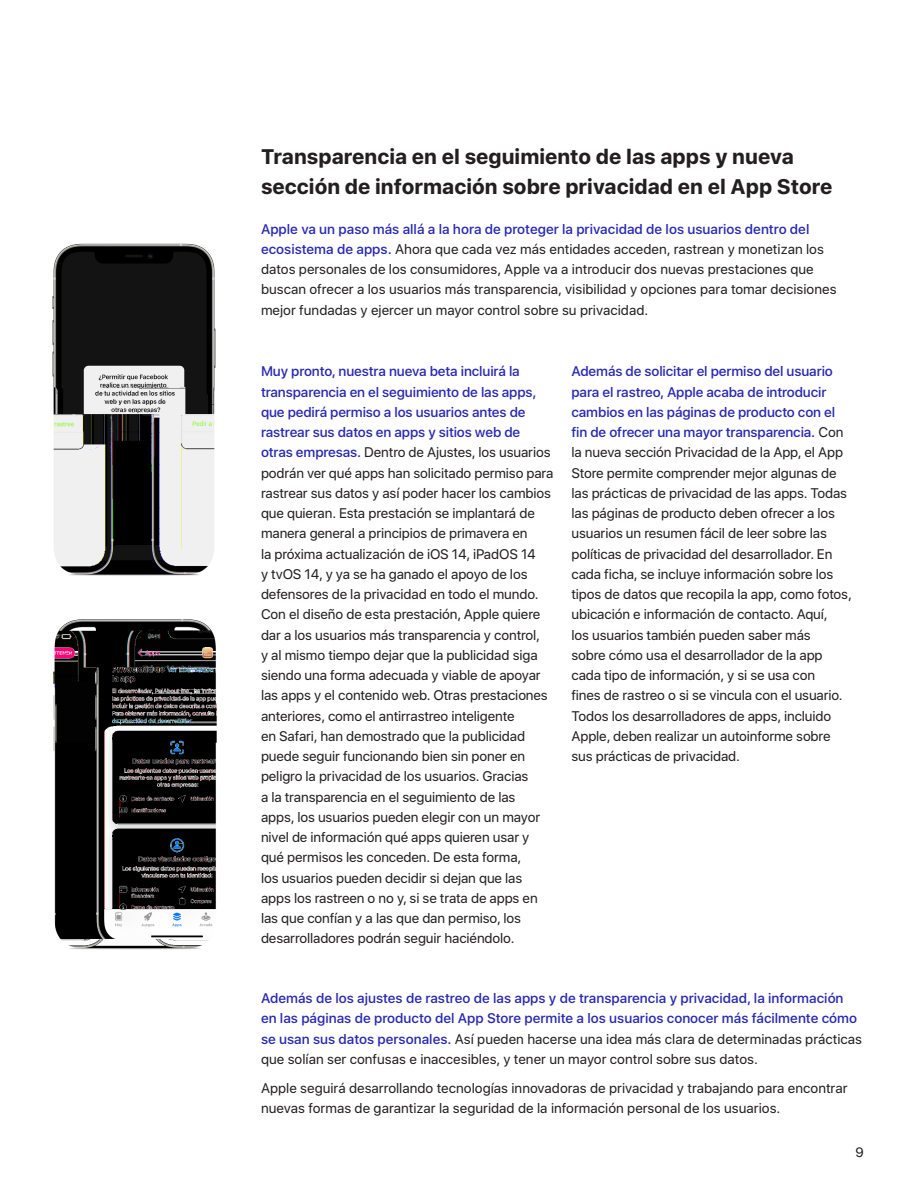
<style>
.page{position:relative;width:918px;height:1188px;background:#fff}
.page>*{position:absolute;margin:0;border:0;box-sizing:border-box;transform-origin:0 0}
.P7_8_9_10_12_13a_Sub{font:700 21px/30px "SF Hello";color:#231f20}
.P3_9c_Body_copy_9_25{font:13.8px/20.2px "SF Hello";letter-spacing:-.01em;color:#231f20}
.P3_9c_Body_copy_9_25-2{font:500 13.8px/20.2px "SF Hello";color:#2828b4}
.t1{font:13.5px "SF Hello";color:#231f20}
.s1{font-weight:500;color:#2828b4}
.s2{font-weight:400;color:#231f20}
</style>
<div class="page">
<img style="left:53px;top:619px;width:164px;height:331px">
<img style="left:52px;top:243px;width:164px;height:333px">
<p class="P7_8_9_10_12_13a_Sub" style="left:261px;top:141px;width:573px">Transparencia en el seguimiento de las apps y nueva sección de información sobre privacidad en el App Store</p>
<p class="P3_9c_Body_copy_9_25" style="left:261px;top:218px;width:577px"><span class="s1">Apple va un paso más allá a la hora de proteger la privacidad de los usuarios dentro del ecosistema de apps.</span> Ahora que cada vez más entidades acceden, rastrean y monetizan los datos personales de los consumidores, Apple va a introducir dos nuevas prestaciones que buscan ofrecer a los usuarios más transparencia, visibilidad y opciones para tomar decisiones mejor fundadas y ejercer un mayor control sobre su privacidad.</p>
<p class="P3_9c_Body_copy_9_25" style="left:261px;top:361px;width:294px"><span class="s1">Muy pronto, nuestra nueva beta incluirá la transparencia en el seguimiento de las apps, que pedirá permiso a los usuarios antes de rastrear sus datos en apps y sitios web de otras empresas.</span> Dentro de Ajustes, los usuarios podrán ver qué apps han solicitado permiso para rastrear sus datos y así poder hacer los cambios que quieran. Esta prestación se implantará de manera general a principios de primavera en<br>la próxima actualización de iOS 14, iPadOS 14<br>y tvOS 14, y ya se ha ganado el apoyo de los defensores de la privacidad en todo el mundo.<br>Con el diseño de esta prestación, Apple quiere dar a los usuarios más transparencia y control,<br>y al mismo tiempo dejar que la publicidad siga siendo una forma adecuada y viable de apoyar las apps y el contenido web. Otras prestaciones anteriores, como el antirrastreo inteligente<br>en Safari, han demostrado que la publicidad puede seguir funcionando bien sin poner en peligro la privacidad de los usuarios. Gracias<br>a la transparencia en el seguimiento de las<br>apps, los usuarios pueden elegir con un mayor nivel de información qué apps quieren usar y qué permisos les conceden. De esta forma,<br>los usuarios pueden decidir si dejan que las apps los rastreen o no y, si se trata de apps en las que confían y a las que dan permiso, los desarrolladores podrán seguir haciéndolo.</p>
<p class="P3_9c_Body_copy_9_25" style="left:572px;top:361px;width:282px"><span class="s1">Además de solicitar el permiso del usuario para el rastreo, Apple acaba de introducir cambios en las páginas de producto con el fin de ofrecer una mayor transparencia.</span> Con la nueva sección Privacidad de la App, el App Store permite comprender mejor algunas de las prácticas de privacidad de las apps. Todas las páginas de producto deben ofrecer a los usuarios un resumen fácil de leer sobre las políticas de privacidad del desarrollador. En cada ficha, se incluye información sobre los tipos de datos que recopila la app, como fotos, ubicación e información de contacto. Aquí,<br>los usuarios también pueden saber más<br>sobre cómo usa el desarrollador de la app cada tipo de información, y si se usa con<br>fines de rastreo o si se vincula con el usuario.<br>Todos los desarrolladores de apps, incluido Apple, deben realizar un autoinforme sobre sus prácticas de privacidad.</p>
<p class="P3_9c_Body_copy_9_25-2" style="left:261px;top:987px;width:603px">Además de los ajustes de rastreo de las apps y de transparencia y privacidad, la información en las páginas de producto del App Store permite a los usuarios conocer más fácilmente cómo se usan sus datos personales. <span class="s2">Así pueden hacerse una idea más clara de determinadas prácticas que solían ser confusas e inaccesibles, y tener un mayor control sobre sus datos.</span></p>
<p class="P3_9c_Body_copy_9_25" style="left:261px;top:1077px;width:588px">Apple seguirá desarrollando tecnologías innovadoras de privacidad y trabajando para encontrar nuevas formas de garantizar la seguridad de la información personal de los usuarios.</p>
<p class="t1" style="left:856px;top:1142px;width:10px">9</p>
</div>
